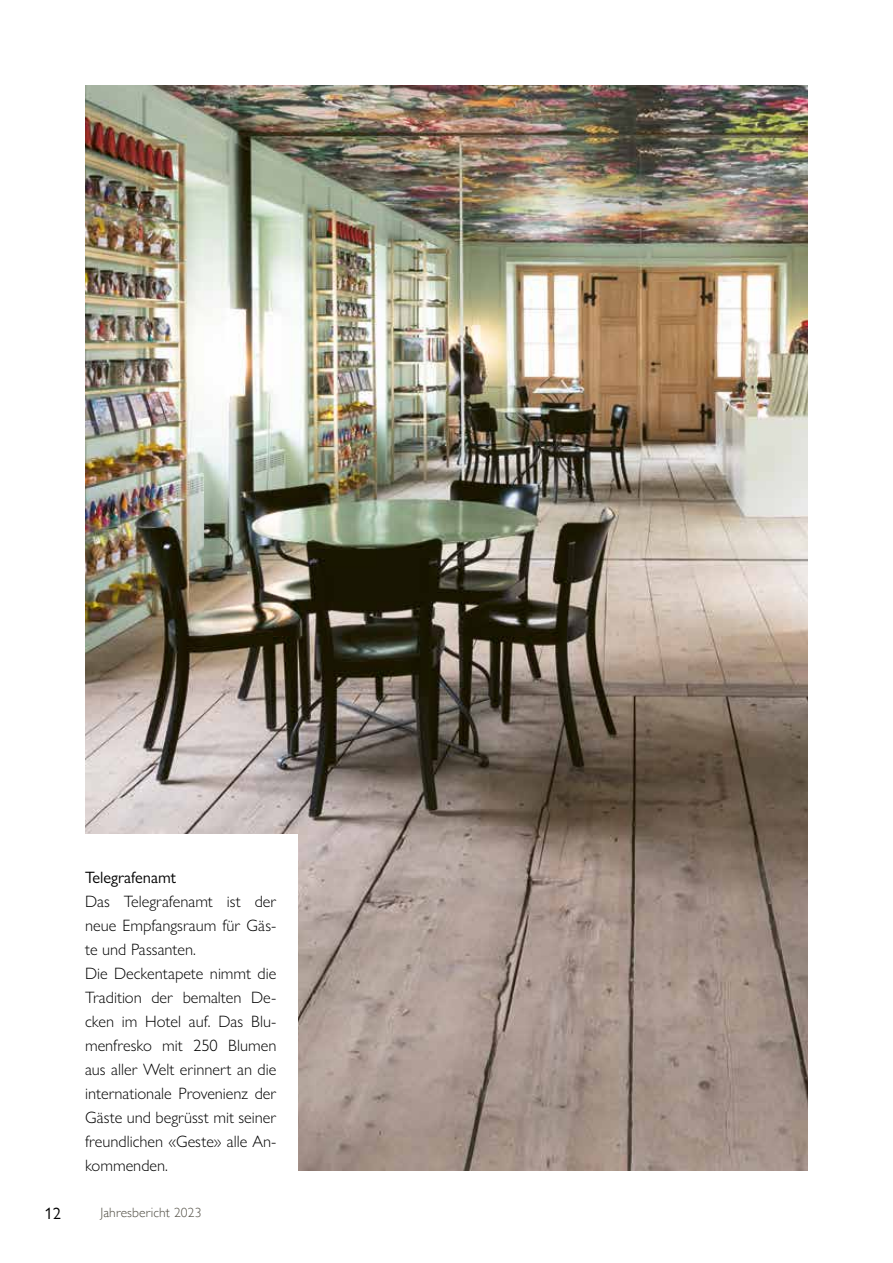
<style>
.page{position:relative;width:893px;height:1263px;background:#fff}
.page>*{position:absolute;margin:0;border:0;box-sizing:border-box;transform-origin:0 0}
.Paragraph{font:300 16.5px/24px "Gill Sans Nova";color:#000;text-align:justify}
.Paragraph-2{font:16.5px "Gill Sans Nova";color:#000}
.t1{font:300 13.5px "Gill Sans";letter-spacing:.01em;color:#514e44}
</style>
<div class="page">
<img style="left:85px;top:85px;width:723px;height:1086px">
<div style="left:51px;top:835px;width:247px;height:370px;background:#fff"></div>
<p class="Paragraph-2" style="left:85px;top:867px;width:93px">Telegrafenamt</p>
<p class="Paragraph" style="left:85px;top:889px;width:193px">Das Telegrafenamt ist der neue Empfangsraum für Gäs&shy;te und Passanten.</p>
<p class="Paragraph" style="left:85px;top:961px;width:193px">Die Deckentapete nimmt die Tradition der bemalten De&shy;cken im Hotel auf. Das Blu&shy;menfresko mit 250 Blumen aus aller Welt erinnert an die internationale Provenienz der Gäste und begrüsst mit seiner freundlichen «Geste» alle An&shy;kommenden.</p>
<p class="Paragraph-2" style="left:44px;top:1203px;width:18px">12</p>
<p class="t1" style="left:100px;top:1202px;width:103px">Jahresbericht 2023</p>
</div>
